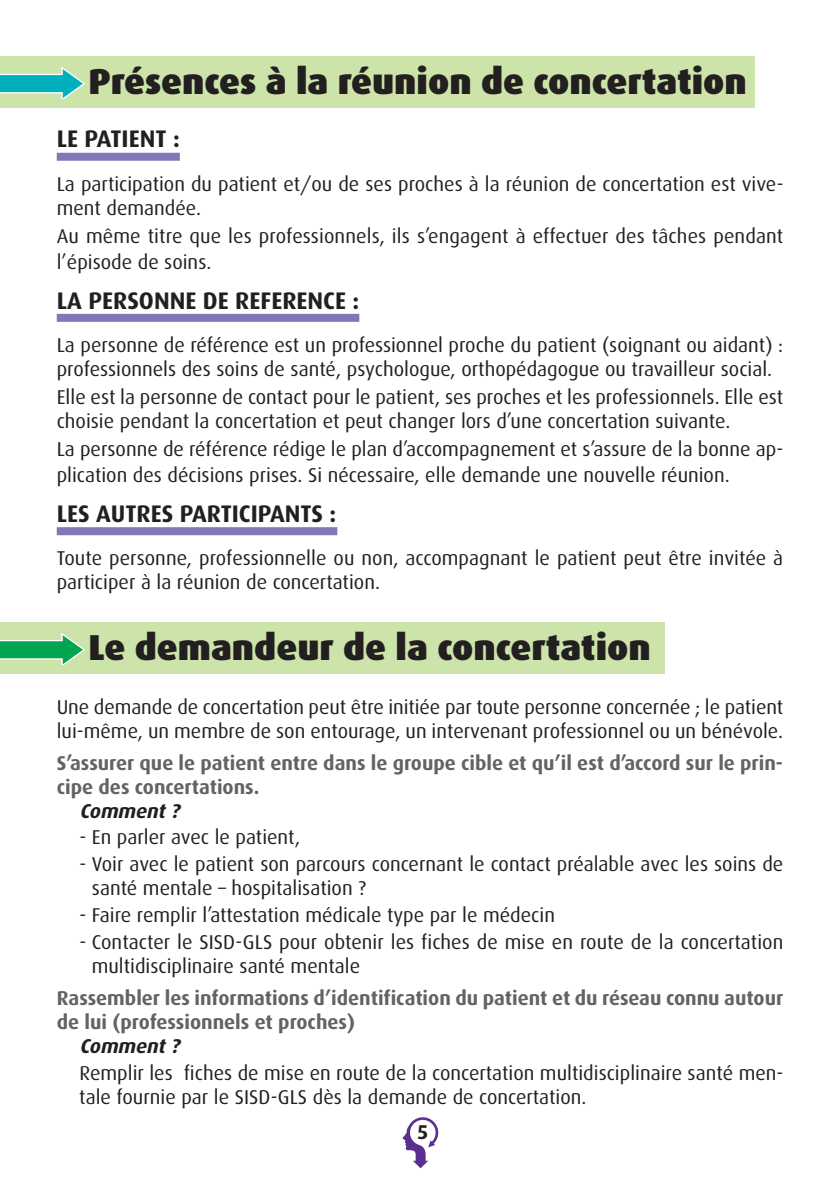
<style>
.page{position:relative;width:840px;height:1191px;background:#fff}
.page>*{position:absolute;margin:0;border:0;box-sizing:border-box;transform-origin:0 0}
.t1{font:900 36px "Dax";color:#231f20}
.t2{font:700 24px "Dax";color:#231f20}
.t3{font:20px/24px "Dax";color:#231f20}
.t4{font:700 20px/24px "Dax";color:#636366}
.t5{font:italic 700 20px "Dax";color:#231f20}
.t6{font:700 20px "Dax";color:#231f20}
</style>
<div class="page">
<div style="left:57px;top:153px;width:123px;height:8px;background:#8278b8"></div>
<div style="left:57px;top:314px;width:302px;height:8px;background:#8278b8"></div>
<div style="left:57px;top:527px;width:280px;height:8px;background:#8278b8"></div>
<div style="left:0;top:623px;width:663px;height:51px;background:#cce3aa"></div>
<svg style="left:0;top:633px;width:85px;height:31px"></svg>
<div style="left:0;top:57px;width:754px;height:51px;background:#cce3aa"></div>
<svg style="left:0;top:67px;width:85px;height:31px"></svg>
<svg style="left:402px;top:1117px;width:36px;height:51px"></svg>
<h1 class="t1" style="left:88px;top:64px;width:659px">Présences à la réunion de concertation</h1>
<p class="t2" style="left:57px;top:128px;width:124px">LE PATIENT :</p>
<p class="t3" style="left:57px;top:173px;width:728px">La participation du patient et/ou de ses proches à la réunion de concertation est vive&shy;ment demandée.</p>
<p class="t3" style="left:57px;top:225px;width:727px;line-height:25.6px">Au même titre que les professionnels, ils s’engagent à effectuer des tâches pendant l’épisode de soins.</p>
<p class="t2" style="left:57px;top:290px;width:304px">LA PERSONNE DE REFERENCE :</p>
<p class="t3" style="left:57px;top:334px;width:727px">La personne de référence est un professionnel proche du patient (soignant ou aidant) : professionnels des soins de santé, psychologue, orthopédagogue ou travailleur social.</p>
<p class="t3" style="left:57px;top:386px;width:727px">Elle est la personne de contact pour le patient, ses proches et les professionnels. Elle est choisie pendant la concertation et peut changer lors d’une concertation suivante.</p>
<p class="t3" style="left:57px;top:438px;width:727px;line-height:25.6px">La personne de référence rédige le plan d’accompagnement et s’assure de la bonne ap&shy;plication des décisions prises. Si nécessaire, elle demande une nouvelle réunion.</p>
<p class="t2" style="left:57px;top:503px;width:281px">LES AUTRES PARTICIPANTS :</p>
<p class="t3" style="left:57px;top:547px;width:727px">Toute personne, professionnelle ou non, accompagnant le patient peut être invitée à participer à la réunion de concertation.</p>
<h1 class="t1" style="left:88px;top:630px;width:563px">Le demandeur de la concertation</h1>
<p class="t3" style="left:57px;top:696px;width:727px">Une demande de concertation peut être initiée par toute personne concernée ; le patient lui-même, un membre de son entourage, un intervenant professionnel ou un bénévole.</p>
<p class="t4" style="left:57px;top:752px;width:727px">S’assurer que le patient entre dans le groupe cible et qu’il est d’accord sur le prin&shy;cipe des concertations.</p>
<p class="t5" style="left:79px;top:802px;width:106px">Comment?</p>
<p class="t3" style="left:79px;top:827px;width:222px">- En parler avec le patient,</p>
<p class="t3" style="left:92px;top:853px;width:692px;text-indent:-12px">- Voir avec le patient son parcours concernant le contact préalable avec les soins de santé mentale – hospitalisation ?</p>
<p class="t3" style="left:79px;top:904px;width:477px">- Faire remplir l’attestation médicale type par le médecin</p>
<p class="t3" style="left:92px;top:931px;width:692px;text-indent:-12px">- Contacter le SISD-GLS pour obtenir les fiches de mise en route de la concertation multidisciplinaire santé mentale</p>
<p class="t4" style="left:57px;top:987px;width:727px">Rassembler les informations d’identification du patient et du réseau connu autour de lui (professionnels et proches)</p>
<p class="t5" style="left:79px;top:1037px;width:106px">Comment?</p>
<p class="t3" style="left:79px;top:1062px;width:705px">Remplir les fiches de mise en route de la concertation multidisciplinaire santé men&shy;tale fournie par le SISD-GLS dès la demande de concertation.</p>
<p class="t6" style="left:417px;top:1123px;width:13px">5</p>
</div>
